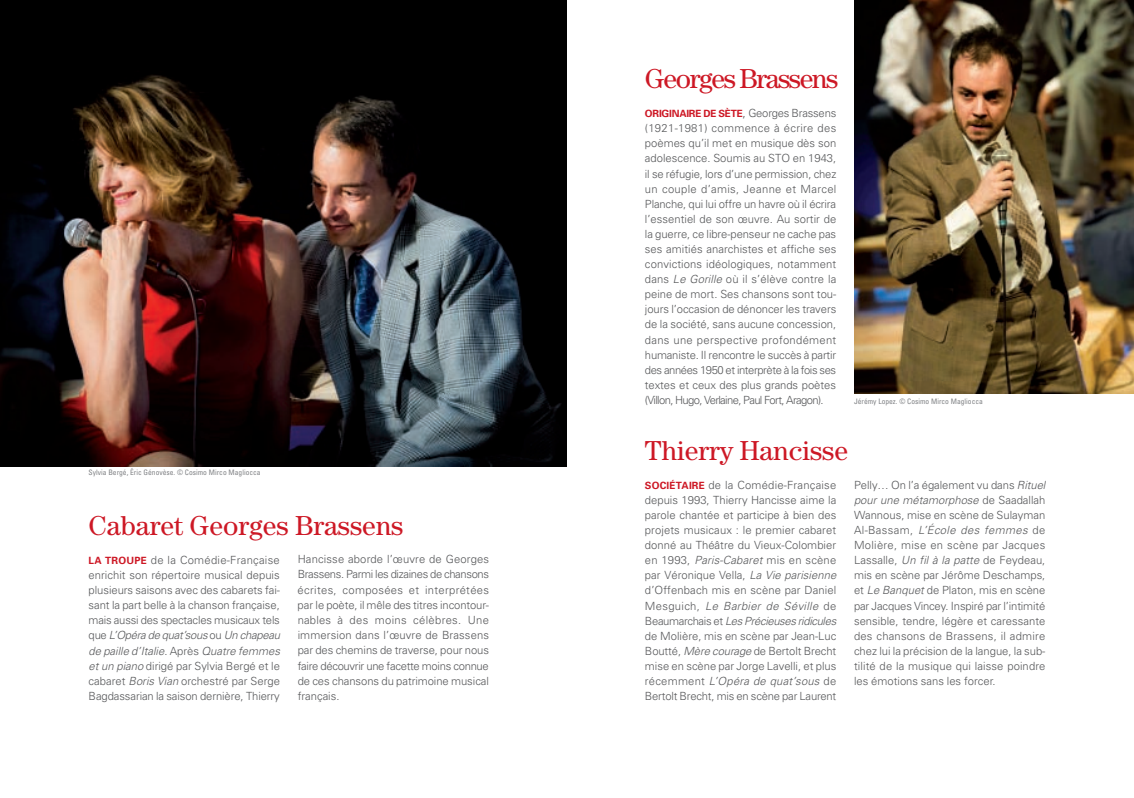
<style>
.page{position:relative;width:1134px;height:798px;background:#fff}
.page>*{position:absolute;margin:0;border:0;box-sizing:border-box;transform-origin:0 0}
.t1{font:27.5px "Century Std";color:#cd1825}
.t2{font:27.5px "Century Std";letter-spacing:-.05em;color:#cd1825}
.t3{font:300 11.25px/15.1px "Univers";letter-spacing:-.005em;color:#57585a;text-align:justify}
.t4{font:700 10px "Univers";letter-spacing:-.02em;color:#cd1825}
.t5{font:condensed 7.5px "Univers";color:#808285}
.s1{font-weight:700;font-size:10px;color:#cd1825}
.s2{font-style:italic}
.s3{font-weight:300;font-size:12.5px;color:#57585a}
.s4{font-weight:300;font-size:11.25px;color:#57585a}
</style>
<div class="page">
<img style="left:0;top:0;width:567px;height:466px">
<img style="left:854px;top:0;width:280px;height:393px">
<p class="t5" style="left:89px;top:469px;width:174px">Sylvia Bergé, Éric Génovèse. © Cosimo Mirco Magliocca</p>
<h1 class="t1" style="left:89px;top:516px;width:316px">Cabaret Georges Brassens</h1>
<p class="t3" style="left:89px;top:553px;width:193px"><span class="s1">LA TROUPE</span> de la Comédie-Française enrichit son répertoire musical depuis plusieurs saisons avec des cabarets fai&shy;sant la part belle à la chanson française, mais aussi des spectacles musicaux tels que <span class="s2">L’Opéra de quat’sous</span> ou <span class="s2">Un chapeau de paille d’Italie</span>. Après <span class="s2">Quatre femmes et un piano</span> dirigé par Sylvia Bergé et le cabaret <span class="s2">Boris Vian</span> orchestré par Serge Bagdassarian la saison dernière, Thierry</p>
<p class="t3" style="left:298px;top:552px;width:193px">Hancisse aborde l’œuvre de Georges Brassens. Parmi les dizaines de chansons écrites, composées et interprétées par le poète, il mêle des titres incontour&shy;nables à des moins célèbres. Une immersion dans l’œuvre de Brassens par des chemins de traverse, pour nous faire découvrir une facette moins connue de ces chansons du patrimoine musical français.</p>
<h1 class="t2" style="left:645px;top:69px;width:195px">Georges Brassens</h1>
<p class="t4" style="left:645px;top:110px;width:193px">ORIGINAIRE DE SÈTE<span class="s3">,</span> <span class="s4">Georges Brassens</span></p>
<p class="t3" style="left:645px;top:122px;width:193px">(1921-1981) commence à écrire des poèmes qu’il met en musique dès son adolescence. Soumis au STO en 1943, il se réfugie, lors d’une permission, chez un couple d’amis, Jeanne et Marcel Planche, qui lui offre un havre où il écrira l’essentiel de son œuvre. Au sortir de la guerre, ce libre-penseur ne cache pas ses amitiés anarchistes et affiche ses convictions idéologiques, notamment dans <span class="s2">Le Gorille</span> où il s’élève contre la peine de mort. Ses chansons sont tou&shy;jours l’occasion de dénoncer les travers de la société, sans aucune concession, dans une perspective profondément humaniste. Il rencontre le succès à partir des années 1950 et interprète à la fois ses textes et ceux des plus grands poètes (Villon, Hugo, Verlaine, Paul Fort, Aragon).</p>
<p class="t5" style="left:854px;top:398px;width:130px">Jérémy Lopez. © Cosimo Mirco Magliocca</p>
<h1 class="t1" style="left:645px;top:441px;width:205px">Thierry Hancisse</h1>
<p class="t3" style="left:645px;top:478px;width:193px"><span class="s1">SOCIÉTAIRE</span> de la Comédie-Française depuis 1993, Thierry Hancisse aime la parole chantée et participe à bien des projets musicaux : le premier cabaret donné au Théâtre du Vieux-Colombier en 1993, <span class="s2">Paris-Cabaret</span> mis en scène par Véronique Vella, <span class="s2">La Vie parisienne </span>d’Offenbach mis en scène par Daniel Mesguich, <span class="s2">Le Barbier de Séville</span> de Beaumarchais et <span class="s2">Les Précieuses ridicules </span>de Molière, mis en scène par Jean-Luc Boutté, <span class="s2">Mère courage</span> de Bertolt Brecht mise en scène par Jorge Lavelli, et plus récemment <span class="s2">L’Opéra de quat’sous</span> de Bertolt Brecht, mis en scène par Laurent</p>
<p class="t3" style="left:854px;top:478px;width:193px">Pelly… On l’a également vu dans <span class="s2">Rituel pour une métamorphose</span> de Saadallah Wannous, mise en scène de Sulayman Al-Bassam, <span class="s2">L’École des femmes</span> de Molière, mise en scène par Jacques Lassalle, <span class="s2">Un fil à la patte</span> de Feydeau, mis en scène par Jérôme Deschamps, et <span class="s2">Le Banquet</span> de Platon, mis en scène par Jacques Vincey. Inspiré par l’intimité sensible, tendre, légère et caressante des chansons de Brassens, il admire chez lui la précision de la langue, la sub&shy;tilité de la musique qui laisse poindre les émotions sans les forcer.</p>
</div>
